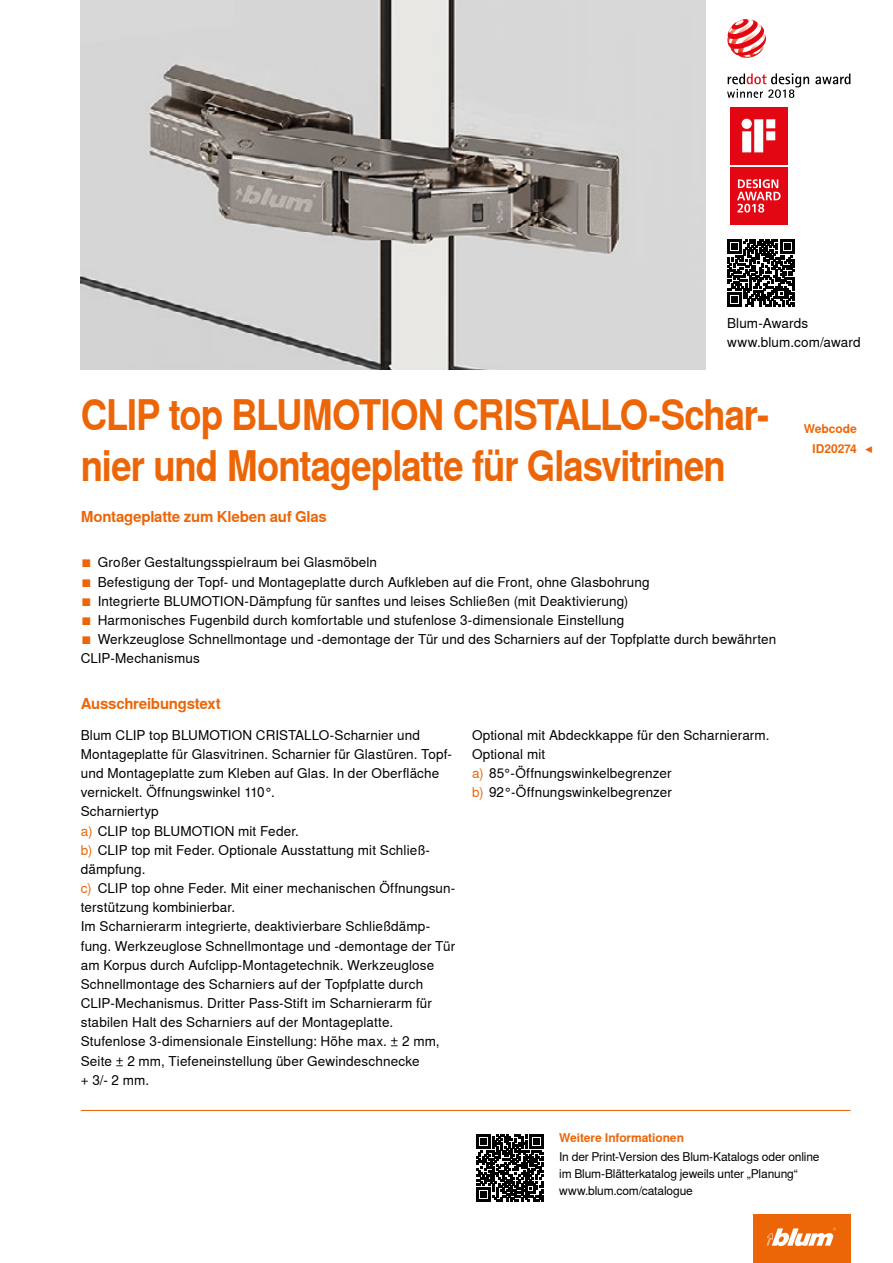
<style>
.page{position:relative;width:893px;height:1263px;background:#fff}
.page>*{position:absolute;margin:0;border:0;box-sizing:border-box;transform-origin:0 0}
.CB_AF_Ueber_Tit2{font:700 42px/50.4px "Nimbus Sans Global";letter-spacing:-.03em;color:#ec6608;scale:.87 1}
.CB_AF_Ueber_Ber1o_li{font:700 15px "Nimbus Sans Global";letter-spacing:-.015em;color:#ec6608}
.CB_AF_FliesIMG_li{font:13.5px/19.2px "Nimbus Sans Global";letter-spacing:.01em;color:#000}
.CB_AF_Bes_IMG9{font:13.5px "Nimbus Sans Global";letter-spacing:.01em;color:#000}
.CB_AF_Fliess_li{font:12px "Nimbus Sans Global";letter-spacing:-.01em;color:#000}
.CB_AF_Ueber_Ber2o_li{font:700 12px "Nimbus Sans Global";letter-spacing:-.01em;color:#ec6608}
.CB_AF_Ueber_Ber2o_re{font:700 12px "Nimbus Sans Global";letter-spacing:-.005em;color:#ec6608}
.s1{color:#ec6608}
</style>
<div class="page">
<img style="left:81px;top:0;width:625px;height:370px">
<svg style="left:815px;top:73px;width:35px;height:11px"></svg>
<svg style="left:727px;top:19px;width:39px;height:39px"></svg>
<svg style="left:727px;top:73px;width:82px;height:25px"></svg>
<svg style="left:730px;top:107px;width:58px;height:118px"></svg>
<div style="left:730px;top:167px;width:57px;height:58px;background:#e30613"></div>
<div style="left:730px;top:107px;width:57px;height:57px;background:#e30613"></div>
<svg style="left:742px;top:119px;width:33px;height:33px"></svg>
<svg style="left:737px;top:179px;width:44px;height:34px"></svg>
<div style="left:753px;top:1214px;width:97px;height:49px;background:#ec6608"></div>
<svg style="left:767px;top:1227px;width:69px;height:19px"></svg>
<svg style="left:727px;top:239px;width:67px;height:67px"></svg>
<hr style="left:81px;top:1110px;width:769px;height:1px;background:#ec6608">
<svg style="left:476px;top:1134px;width:67px;height:67px"></svg>
<p class="CB_AF_FliesIMG_li" style="left:727px;top:313px;width:83px">Blum-Awards</p>
<p class="CB_AF_FliesIMG_li" style="left:727px;top:332px;width:135px">www.blum.com/award</p>
<p class="CB_AF_Ueber_Tit2" style="left:81px;top:390px;width:793px">CLIP top BLUMOTION CRISTALLO-Schar&shy;nier und Montageplatte für Glasvitrinen</p>
<p class="CB_AF_Ueber_Ber1o_li" style="left:81px;top:508px;width:248px">Montageplatte zum Kleben auf Glas</p>
<p class="CB_AF_Bes_IMG9" style="left:81px;top:555px;width:298px"><span class="s1">■</span> Großer Gestaltungsspielraum bei Glasmöbeln</p>
<p class="CB_AF_Bes_IMG9" style="left:81px;top:574px;width:570px"><span class="s1">■</span> Befestigung der Topf- und Montageplatte durch Aufkleben auf die Front, ohne Glasbohrung</p>
<p class="CB_AF_Bes_IMG9" style="left:81px;top:593px;width:549px"><span class="s1">■</span> Integrierte BLUMOTION-Dämpfung für sanftes und leises Schließen (mit Deaktivierung)</p>
<p class="CB_AF_Bes_IMG9" style="left:81px;top:612px;width:545px"><span class="s1">■</span> Harmonisches Fugenbild durch komfortable und stufenlose 3-dimensionale Einstellung</p>
<p class="CB_AF_Bes_IMG9" style="left:81px;top:631px;width:697px"><span class="s1">■</span> Werkzeuglose Schnellmontage und -demontage der Tür und des Scharniers auf der Topfplatte durch bewährten</p>
<p class="CB_AF_Bes_IMG9" style="left:81px;top:651px;width:121px">CLIP-Mechanismus</p>
<p class="CB_AF_Ueber_Ber1o_li" style="left:81px;top:695px;width:141px">Ausschreibungstext</p>
<p class="CB_AF_FliesIMG_li" style="left:81px;top:725px;width:373px">Blum CLIP top BLUMOTION CRISTALLO-Scharnier und Montageplatte für Glasvitrinen. Scharnier für Glastüren. Topf&shy;und Montageplatte zum Kleben auf Glas. In der Oberfläche vernickelt. Öffnungswinkel 110°.</p>
<p class="CB_AF_FliesIMG_li" style="left:81px;top:802px;width:80px">Scharniertyp</p>
<p class="CB_AF_FliesIMG_li" style="left:81px;top:821px;width:220px"><span class="s1">a)</span> CLIP top BLUMOTION mit Feder.</p>
<p class="CB_AF_FliesIMG_li" style="left:81px;top:840px;width:351px"><span class="s1">b)</span> CLIP top mit Feder. Optionale Ausstattung mit Schließ&shy;dämpfung.</p>
<p class="CB_AF_FliesIMG_li" style="left:81px;top:879px;width:376px"><span class="s1">c)</span> CLIP top ohne Feder. Mit einer mechanischen Öffnungsun&shy;terstützung kombinierbar.</p>
<p class="CB_AF_FliesIMG_li" style="left:81px;top:917px;width:376px">Im Scharnierarm integrierte, deaktivierbare Schließdämp&shy;fung. Werkzeuglose Schnellmontage und -demontage der Tür am Korpus durch Aufclipp-Montagetechnik. Werkzeuglose Schnellmontage des Scharniers auf der Topfplatte durch CLIP-Mechanismus. Dritter Pass-Stift im Scharnierarm für stabilen Halt des Scharniers auf der Montageplatte.</p>
<p class="CB_AF_FliesIMG_li" style="left:81px;top:1032px;width:360px">Stufenlose 3-dimensionale Einstellung: Höhe max. ± 2 mm,<br>Seite ± 2 mm, Tiefeneinstellung über Gewindeschnecke<br>+ 3/- 2 mm.</p>
<p class="CB_AF_FliesIMG_li" style="left:472px;top:725px;width:299px">Optional mit Abdeckkappe für den Scharnierarm.</p>
<p class="CB_AF_FliesIMG_li" style="left:472px;top:744px;width:75px">Optional mit</p>
<p class="CB_AF_FliesIMG_li" style="left:472px;top:764px;width:201px"><span class="s1">a)</span> 85°-Öffnungswinkelbegrenzer</p>
<p class="CB_AF_FliesIMG_li" style="left:472px;top:783px;width:201px"><span class="s1">b)</span> 92°-Öffnungswinkelbegrenzer</p>
<p class="CB_AF_Ueber_Ber2o_re" style="left:804px;top:422px;width:55px">Webcode</p>
<p class="CB_AF_Ueber_Ber2o_re" style="left:812px;top:441px;width:46px">ID20274</p>
<p class="CB_AF_Ueber_Ber2o_re" style="left:865px;top:441px;width:11px">◀</p>
<p class="CB_AF_Ueber_Ber2o_li" style="left:559px;top:1130px;width:126px">Weitere Informationen</p>
<p class="CB_AF_Fliess_li" style="left:559px;top:1149px;width:262px">In der Print-Version des Blum-Katalogs oder online</p>
<p class="CB_AF_Fliess_li" style="left:559px;top:1166px;width:240px">im Blum-Blätterkatalog jeweils unter „Planung“</p>
<p class="CB_AF_Fliess_li" style="left:559px;top:1183px;width:135px">www.blum.com/catalogue</p>
</div>
